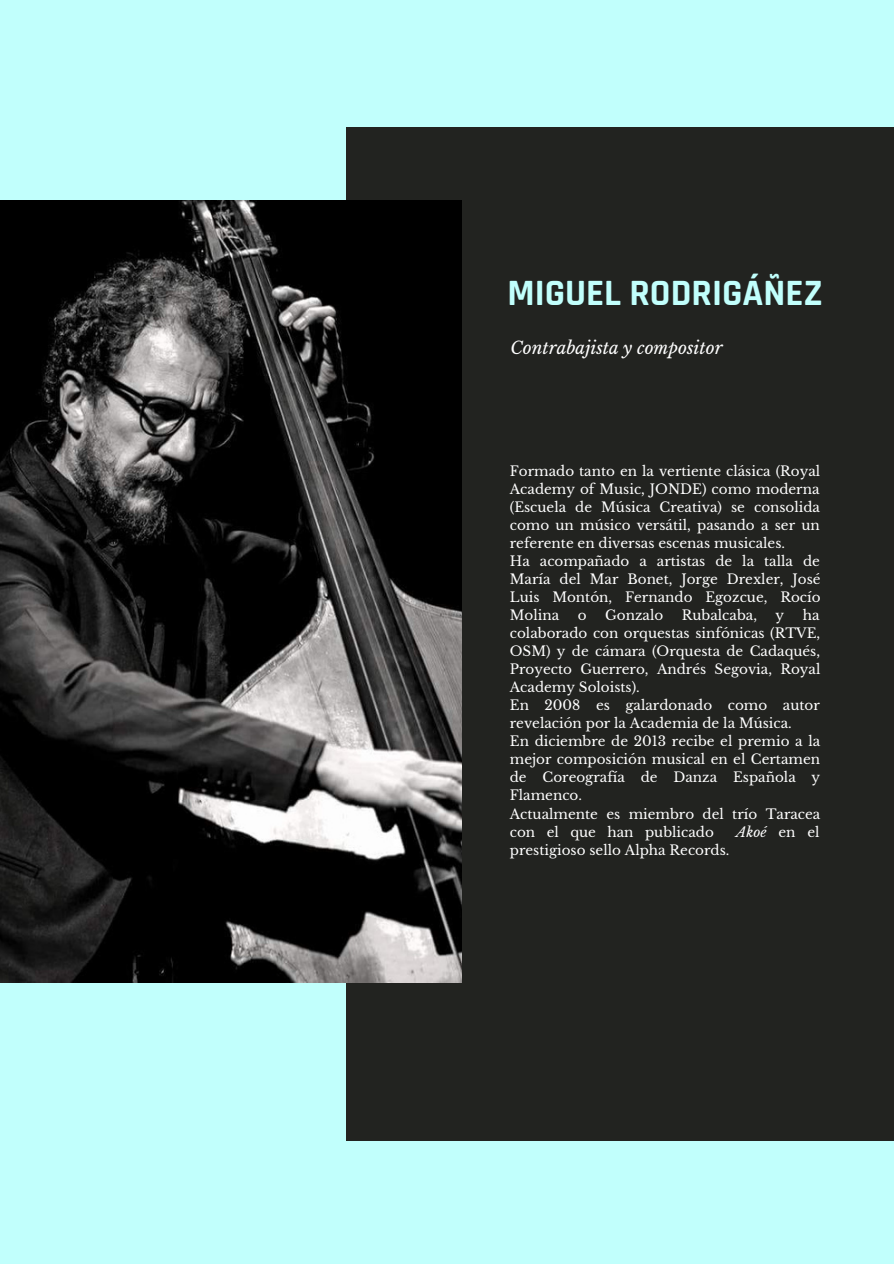
<style>
.page{position:relative;width:894px;height:1264px;background:#fff}
.page>*{position:absolute;margin:0;border:0;box-sizing:border-box;transform-origin:0 0}
.t1{font:700 37.5px "Rajdhani";color:#c1fffc}
.t2{font:italic 17.1px "Libre Baskerville";color:#fff}
.t3{font:13.5px/18px "Libre Baskerville";color:#fff;text-align:justify}
.t4{font:italic 13.5px "Libre Baskerville";color:#fff}
.s1{font-style:normal}
</style>
<div class="page">
<div style="left:0;top:0;width:893px;height:1263px;background:#c1fffc"></div>
<div style="left:346px;top:127px;width:547px;height:1013px;background:#222320"></div>
<img style="left:0;top:200px;width:462px;height:782px">
<p class="t1" style="left:507px;top:270px;width:317px">MIGUEL RODRIGÁÑEZ</p>
<p class="t2" style="left:510px;top:338px;width:214px">Contrabajista y compositor</p>
<p class="t3" style="left:509px;top:462px;width:312px">Formado tanto en la vertiente clásica (Royal Academy of Music, JONDE) como moderna (Escuela de Música Creativa) se consolida como un músico versátil, pasando a ser un referente en diversas escenas musicales.</p>
<p class="t3" style="left:509px;top:552px;width:312px">Ha acompañado a artistas de la talla de María del Mar Bonet, Jorge Drexler, José Luis Montón, Fernando Egozcue, Rocío Molina</p>
<p class="t3" style="left:509px;top:606px;width:312px;text-indent:293px">ha colaborado con orquestas sinfónicas (RTVE, OSM) y de cámara (Orquesta de Cadaqués, Proyecto Guerrero, Andrés Segovia, Royal Academy Soloists).</p>
<p class="t3" style="left:509px;top:696px;width:311px">En 2008 es galardonado como autor revelación por la Academia de la Música.</p>
<p class="t3" style="left:509px;top:732px;width:312px">En diciembre de 2013 recibe el premio a la mejor composición musical en el Certamen de Coreografía de Danza Española y Flamenco.</p>
<p class="t3" style="left:509px;top:804px;width:312px">Actualmente es miembro del trío Taracea con el que han publicado</p>
<p class="t3" style="left:577px;top:606px;width:10px">o</p>
<p class="t3" style="left:605px;top:606px;width:60px">Gonzalo</p>
<p class="t3" style="left:681px;top:606px;width:77px">Rubalcaba,</p>
<p class="t3" style="left:775px;top:606px;width:10px">y</p>
<p class="t4" style="left:736px;top:823px;width:85px">Akoé <span class="s1">en el</span></p>
<p class="t3" style="left:509px;top:840px;width:221px">prestigioso sello Alpha Records.</p>
</div>
